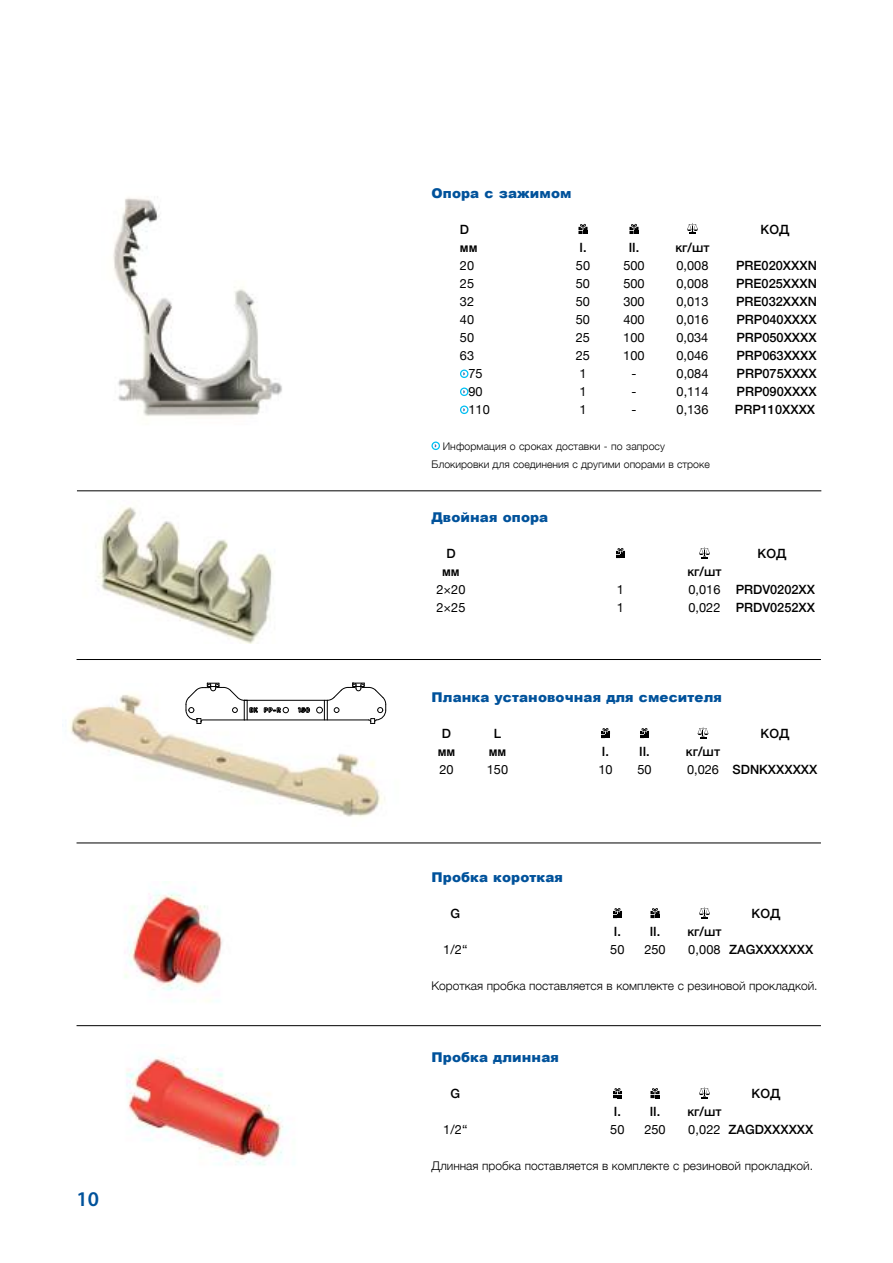
<style>
.page{position:relative;width:893px;height:1263px;background:#fff}
.page>*{position:absolute;margin:0;border:0;box-sizing:border-box;transform-origin:0 0}
.t1{font:600 21px "Myriad Pro";color:#00529b}
.t2{font:900 13.5px "Arial";letter-spacing:.01em;color:#00529b}
.t3{font:500 12.75px "Helvetica Neue";color:#000}
.t4{font:12.75px "Helvetica Neue";color:#000}
.t5{font:300 12px "Helvetica Neue";color:#000}
.t6{font:300 10.5px/18px "Helvetica Neue";color:#000}
.s1{font-weight:400}
</style>
<div class="page">
<img style="left:97px;top:507px;width:178px;height:136px">
<svg style="left:578px;top:224px;width:9px;height:10px"></svg>
<svg style="left:629px;top:224px;width:9px;height:10px"></svg>
<svg style="left:687px;top:223px;width:11px;height:11px"></svg>
<div style="left:460px;top:369px;width:8px;height:9px;border:1px solid #00c0f3;border-radius:50%"></div>
<div style="left:460px;top:387px;width:8px;height:9px;border:1px solid #00c0f3;border-radius:50%"></div>
<div style="left:460px;top:405px;width:8px;height:9px;border:1px solid #00c0f3;border-radius:50%"></div>
<div style="left:431px;top:441px;width:9px;height:9px;border:1px solid #00c0f3;border-radius:50%"></div>
<svg style="left:433px;top:443px;width:4px;height:5px"></svg>
<svg style="left:616px;top:548px;width:9px;height:10px"></svg>
<svg style="left:699px;top:547px;width:11px;height:11px"></svg>
<svg style="left:601px;top:728px;width:9px;height:10px"></svg>
<svg style="left:640px;top:728px;width:9px;height:10px"></svg>
<svg style="left:698px;top:727px;width:10px;height:11px"></svg>
<svg style="left:613px;top:908px;width:9px;height:10px"></svg>
<svg style="left:650px;top:908px;width:9px;height:10px"></svg>
<svg style="left:699px;top:907px;width:11px;height:11px"></svg>
<svg style="left:613px;top:1088px;width:9px;height:10px"></svg>
<svg style="left:650px;top:1088px;width:9px;height:10px"></svg>
<svg style="left:699px;top:1087px;width:11px;height:11px"></svg>
<hr style="left:77px;top:490px;width:744px;height:1px;background:#000">
<hr style="left:77px;top:659px;width:744px;height:1px;background:#000">
<img style="left:113px;top:196px;width:169px;height:221px">
<img style="left:69px;top:694px;width:318px;height:123px">
<hr style="left:244px;top:700px;width:83px;height:1px;background:#000">
<hr style="left:244px;top:720px;width:125px;height:1px;background:#000">
<svg style="left:264px;top:707px;width:25px;height:6px"></svg>
<svg style="left:298px;top:707px;width:12px;height:6px"></svg>
<div style="left:316px;top:707px;width:7px;height:6px;border:1px solid #000;border-radius:50%"></div>
<svg style="left:186px;top:683px;width:72px;height:41px"></svg>
<svg style="left:324px;top:683px;width:62px;height:41px"></svg>
<hr style="left:77px;top:842px;width:744px;height:1px;background:#000">
<hr style="left:77px;top:1025px;width:744px;height:1px;background:#000">
<img style="left:124px;top:888px;width:99px;height:113px">
<img style="left:126px;top:1055px;width:160px;height:110px">
<h1 class="t1" style="left:77px;top:1187px;width:24px">10</h1>
<p class="t2" style="left:431px;top:183px;width:142px">опора с зажимом</p>
<p class="t3" style="left:460px;top:225px;width:11px">D</p>
<p class="t3" style="left:761px;top:219px;width:30px">КОД</p>
<p class="t3" style="left:460px;top:237px;width:19px">мм</p>
<p class="t3" style="left:579px;top:243px;width:9px">I.</p>
<p class="t3" style="left:629px;top:243px;width:12px">II.</p>
<p class="t3" style="left:675px;top:237px;width:36px">кг/шт</p>
<p class="t4" style="left:460px;top:261px;width:16px">20</p>
<p class="t4" style="left:576px;top:261px;width:16px">50</p>
<p class="t4" style="left:623px;top:261px;width:23px">500</p>
<p class="t4" style="left:676px;top:261px;width:33px">0,008</p>
<p class="t3" style="left:736px;top:261px;width:82px">PRE020XXXN</p>
<p class="t4" style="left:460px;top:279px;width:16px">25</p>
<p class="t4" style="left:576px;top:279px;width:16px">50</p>
<p class="t4" style="left:623px;top:279px;width:23px">500</p>
<p class="t4" style="left:676px;top:279px;width:33px">0,008</p>
<p class="t3" style="left:736px;top:279px;width:82px">PRE025XXXN</p>
<p class="t4" style="left:460px;top:297px;width:16px">32</p>
<p class="t4" style="left:576px;top:297px;width:16px">50</p>
<p class="t4" style="left:623px;top:297px;width:23px">300</p>
<p class="t4" style="left:676px;top:297px;width:33px">0,013</p>
<p class="t3" style="left:736px;top:297px;width:82px">PRE032XXXN</p>
<p class="t4" style="left:460px;top:315px;width:16px">40</p>
<p class="t4" style="left:576px;top:315px;width:16px">50</p>
<p class="t4" style="left:623px;top:315px;width:23px">400</p>
<p class="t4" style="left:676px;top:315px;width:33px">0,016</p>
<p class="t3" style="left:736px;top:315px;width:82px">PRP040XXXX</p>
<p class="t4" style="left:460px;top:333px;width:16px">50</p>
<p class="t4" style="left:576px;top:333px;width:16px">25</p>
<p class="t4" style="left:623px;top:333px;width:23px">100</p>
<p class="t4" style="left:676px;top:333px;width:33px">0,034</p>
<p class="t3" style="left:736px;top:333px;width:82px">PRP050XXXX</p>
<p class="t4" style="left:460px;top:351px;width:16px">63</p>
<p class="t4" style="left:576px;top:351px;width:16px">25</p>
<p class="t4" style="left:623px;top:351px;width:23px">100</p>
<p class="t4" style="left:676px;top:351px;width:33px">0,046</p>
<p class="t3" style="left:736px;top:351px;width:82px">PRP063XXXX</p>
<p class="t4" style="left:468px;top:369px;width:16px">75</p>
<p class="t4" style="left:579px;top:369px;width:9px">1</p>
<p class="t4" style="left:631px;top:369px;width:6px">-</p>
<p class="t4" style="left:677px;top:369px;width:33px">0,084</p>
<p class="t3" style="left:736px;top:369px;width:82px">PRP075XXXX</p>
<p class="t4" style="left:468px;top:387px;width:16px">90</p>
<p class="t4" style="left:579px;top:387px;width:9px">1</p>
<p class="t4" style="left:631px;top:387px;width:6px">-</p>
<p class="t4" style="left:677px;top:387px;width:33px">0,114</p>
<p class="t3" style="left:736px;top:387px;width:82px">PRP090XXXX</p>
<p class="t4" style="left:468px;top:405px;width:23px">110</p>
<p class="t4" style="left:579px;top:405px;width:9px">1</p>
<p class="t4" style="left:631px;top:405px;width:6px">-</p>
<p class="t4" style="left:677px;top:405px;width:33px">0,136</p>
<p class="t3" style="left:735px;top:405px;width:82px">PRP110XXXX</p>
<p class="t6" style="left:431px;top:436px;width:280px;text-indent:11px">Информация о сроках доставки - по запросу блокировки для соединения с другими опорами в строке</p>
<p class="t2" style="left:431px;top:507px;width:118px">Двойная опора</p>
<p class="t3" style="left:446px;top:549px;width:11px">D</p>
<p class="t3" style="left:758px;top:543px;width:30px">КОД</p>
<p class="t3" style="left:442px;top:561px;width:19px">мм</p>
<p class="t3" style="left:687px;top:561px;width:36px">кг/шт</p>
<p class="t4" style="left:436px;top:585px;width:30px">2×20</p>
<p class="t4" style="left:617px;top:585px;width:9px">1</p>
<p class="t3" style="left:688px;top:585px;width:128px"><span class="s1">0,016</span> PRDV0202XX</p>
<p class="t4" style="left:436px;top:603px;width:30px">2×25</p>
<p class="t4" style="left:617px;top:603px;width:9px">1</p>
<p class="t3" style="left:688px;top:603px;width:128px"><span class="s1">0,022</span> PRDV0252XX</p>
<p class="t2" style="left:431px;top:687px;width:292px">Планка установочная для смесителя</p>
<p class="t3" style="left:442px;top:729px;width:11px">D</p>
<p class="t3" style="left:494px;top:729px;width:9px">L</p>
<p class="t3" style="left:761px;top:723px;width:30px">КОД</p>
<p class="t3" style="left:438px;top:741px;width:19px">мм</p>
<p class="t3" style="left:489px;top:741px;width:19px">мм</p>
<p class="t3" style="left:602px;top:747px;width:49px">I. II.</p>
<p class="t3" style="left:686px;top:741px;width:36px">кг/шт</p>
<p class="t4" style="left:439px;top:765px;width:16px">20</p>
<p class="t4" style="left:487px;top:765px;width:23px">150</p>
<p class="t4" style="left:598px;top:765px;width:16px">10</p>
<p class="t4" style="left:637px;top:765px;width:16px">50</p>
<p class="t3" style="left:687px;top:765px;width:132px"><span class="s1">0,026</span> SDNKXXXXXX</p>
<p class="t2" style="left:431px;top:867px;width:133px">Пробка короткая</p>
<p class="t3" style="left:451px;top:909px;width:11px">G</p>
<p class="t3" style="left:752px;top:903px;width:30px">КОД</p>
<p class="t3" style="left:614px;top:927px;width:48px">I. II.</p>
<p class="t3" style="left:687px;top:921px;width:36px">кг/шт</p>
<p class="t4" style="left:443px;top:945px;width:26px">1/2“</p>
<p class="t4" style="left:610px;top:945px;width:16px">50</p>
<p class="t4" style="left:644px;top:945px;width:23px">250</p>
<p class="t3" style="left:688px;top:945px;width:127px"><span class="s1">0,008</span> ZAGXXXXXXX</p>
<p class="t5" style="left:431px;top:976px;width:388px">Короткая пробка поставляется в комплекте с резиновой прокладкой.</p>
<p class="t2" style="left:431px;top:1047px;width:129px">Пробка длинная</p>
<p class="t3" style="left:451px;top:1089px;width:11px">G</p>
<p class="t3" style="left:752px;top:1083px;width:30px">КОД</p>
<p class="t3" style="left:614px;top:1107px;width:48px">I. II.</p>
<p class="t3" style="left:687px;top:1101px;width:36px">кг/шт</p>
<p class="t4" style="left:443px;top:1125px;width:26px">1/2“</p>
<p class="t4" style="left:610px;top:1125px;width:16px">50</p>
<p class="t4" style="left:644px;top:1125px;width:23px">250</p>
<p class="t3" style="left:688px;top:1125px;width:127px"><span class="s1">0,022</span> ZAGDXXXXXX</p>
<p class="t5" style="left:431px;top:1156px;width:383px">Длинная пробка поставляется в комплекте с резиновой прокладкой.</p>
</div>
